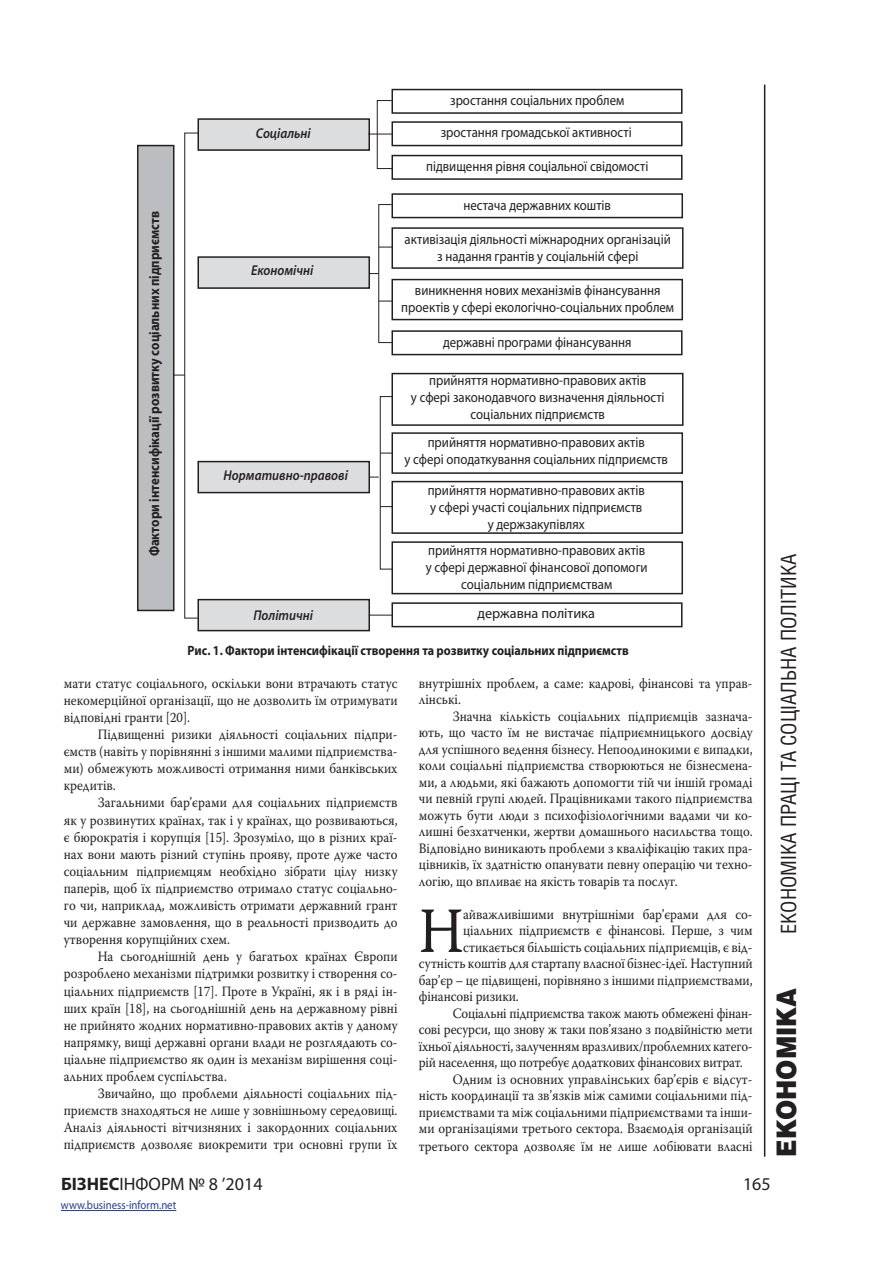
<style>
.page{position:relative;width:893px;height:1263px;background:#fff}
.page>*{position:absolute;margin:0;border:0;box-sizing:border-box;transform-origin:0 0}
.Osnova{font:64.35px "Warnock Pro";color:#231f20;scale:.9 1}
.t1{font:900 27px "Helios";color:#231f20;scale:.9 1}
.t2{font:21px "Helios Cond";color:#231f20}
.t3{font:18px "Myriad Pro";color:#231f20}
.Osnova-2{font:14.25px/17.1px "Warnock Pro";color:#231f20;text-align:justify;scale:.9 1}
.t4{font:14.25px/17.1px "Myriad Pro";color:#231f20;text-align:center;scale:.9 1}
.t5{font:700 14.25px "Myriad Pro";color:#231f20;scale:.9 1}
.t6{font:italic 600 14.25px "Myriad Pro";color:#231f20;scale:.9 1}
.t7{font:14.25px "Myriad Pro";color:#231f20}
.Title_table{font:700 13.5px "Myriad Pro";color:#231f20;scale:.9 1}
.t8{font:12px "Myriad Pro";color:#253f8e;scale:.9 1}
.s1{font-weight:700}
</style>
<div class="page">
<hr style="left:764px;top:85px;width:1px;height:1072px;background:#231f20">
<hr style="left:61px;top:1210px;width:115px;height:1px;background:#253f8e">
<div style="left:198px;top:119px;width:171px;height:31px;background:#dcdddf"></div>
<div style="left:197px;top:118px;width:173px;height:33px;border:2px solid #231f20"></div>
<div style="left:198px;top:257px;width:171px;height:31px;background:#dcdddf"></div>
<div style="left:197px;top:256px;width:173px;height:33px;border:2px solid #231f20"></div>
<div style="left:198px;top:462px;width:171px;height:31px;background:#dcdddf"></div>
<div style="left:197px;top:461px;width:173px;height:32px;border:2px solid #231f20"></div>
<div style="left:198px;top:600px;width:171px;height:31px;background:#dcdddf"></div>
<div style="left:197px;top:599px;width:173px;height:32px;border:2px solid #231f20"></div>
<div style="left:138px;top:146px;width:36px;height:464px;background:#bcbdc0"></div>
<div style="left:137px;top:145px;width:37px;height:466px;border:2px solid #231f20"></div>
<div style="left:391px;top:89px;width:291px;height:25px;border:2px solid #231f20"></div>
<div style="left:391px;top:121px;width:291px;height:25px;border:2px solid #231f20"></div>
<div style="left:391px;top:155px;width:291px;height:25px;border:2px solid #231f20"></div>
<div style="left:391px;top:193px;width:292px;height:25px;border:2px solid #231f20"></div>
<div style="left:391px;top:330px;width:291px;height:25px;border:2px solid #231f20"></div>
<div style="left:391px;top:602px;width:291px;height:25px;border:2px solid #231f20"></div>
<div style="left:391px;top:227px;width:292px;height:42px;border:2px solid #231f20"></div>
<div style="left:391px;top:279px;width:292px;height:41px;border:2px solid #231f20"></div>
<div style="left:391px;top:432px;width:292px;height:42px;border:2px solid #231f20"></div>
<div style="left:391px;top:373px;width:292px;height:53px;border:2px solid #231f20"></div>
<div style="left:391px;top:481px;width:292px;height:53px;border:2px solid #231f20"></div>
<div style="left:391px;top:541px;width:292px;height:53px;border:2px solid #231f20"></div>
<div style="left:184px;top:133px;width:15px;height:485px;border:1px solid #231f20"></div>
<svg style="left:173px;top:375px;width:12px;height:1px"></svg>
<svg style="left:368px;top:100px;width:25px;height:69px"></svg>
<svg style="left:369px;top:204px;width:24px;height:139px"></svg>
<svg style="left:369px;top:396px;width:24px;height:174px"></svg>
<svg style="left:369px;top:615px;width:23px;height:1px"></svg>
<p class="t5" style="left:145px;top:556px;width:385px;rotate:-90deg">Фактори інтенсифікації розвитку соціальних підприємств</p>
<p class="t6" style="left:256px;top:124px;width:62px">Соціальні</p>
<p class="t6" style="left:251px;top:261px;width:71px">Економічні</p>
<p class="t6" style="left:224px;top:466px;width:140px">Нормативно-правові</p>
<p class="t4" style="left:450px;top:91px;width:195px">зростання соціальних проблем</p>
<p class="t4" style="left:441px;top:123px;width:214px">зростання громадської активності</p>
<p class="t4" style="left:426px;top:157px;width:248px">підвищення рівня соціальної свідомості</p>
<p class="t4" style="left:463px;top:197px;width:165px">нестача державних коштів</p>
<p class="t4" style="left:405px;top:231px;width:297px">активізація діяльності міжнародних організацій з надання грантів у соціальній сфері</p>
<p class="t4" style="left:401px;top:282px;width:305px">виникнення нових механізмів фінансування проектів у сфері екологічно-соціальних проблем</p>
<p class="t4" style="left:443px;top:334px;width:211px">державні програми фінансування</p>
<p class="t4" style="left:411px;top:371px;width:283px">прийняття нормативно-правових актів<br>у сфері законодавчого визначення діяльності соціальних підприємств</p>
<p class="t4" style="left:404px;top:433px;width:294px">прийняття нормативно-правових актів<br>у сфері оподаткування соціальних підприємств</p>
<p class="t4" style="left:428px;top:481px;width:243px">прийняття нормативно-правових актів у сфері участі соціальних підприємств у держзакупівлях</p>
<p class="t4" style="left:426px;top:541px;width:248px">прийняття нормативно-правових актів у сфері державної фінансової допомоги соціальним підприємствам</p>
<p class="t7" style="left:477px;top:604px;width:119px">державна політика</p>
<p class="t6" style="left:253px;top:606px;width:68px">Політичні</p>
<p class="Title_table" style="left:188px;top:642px;width:492px">Рис. 1. Фактори інтенсифікації створення та розвитку соціальних підприємств</p>
<p class="Osnova-2" style="left:64px;top:674px;width:372px">мати статус соціального, оскільки вони втрачають статус некомерційної організації, що не дозволить їм отримувати відповідні гранти [20].</p>
<p class="Osnova-2" style="left:64px;top:725px;width:372px;text-indent:34px">Підвищенні ризики діяльності соціальних підпри&shy;ємств (навіть у порівнянні з іншими малими підприємства&shy;ми) обмежують можливості отримання ними банківських кредитів.</p>
<p class="Osnova-2" style="left:64px;top:794px;width:372px;text-indent:34px">Загальними бар’єрами для соціальних підприємств як у розвинутих країнах, так і у країнах, що розвиваються, є бюрократія і корупція [15]. Зрозуміло, що в різних краї&shy;нах вони мають різний ступінь прояву, проте дуже часто соціальним підприємцям необхідно зібрати цілу низку паперів, щоб їх підприємство отримало статус соціально&shy;го чи, наприклад, можливість отримати державний грант чи державне замовлення, що в реальності призводить до утворення корупційних схем.</p>
<p class="Osnova-2" style="left:64px;top:948px;width:372px;text-indent:34px">На сьогоднішній день у багатьох країнах Європи розроблено механізми підтримки розвитку і створення со&shy;ціальних підприємств [17]. Проте в Україні, як і в ряді ін&shy;ших країн [18], на сьогоднішній день на державному рівні не прийнято жодних нормативно-правових актів у даному напрямку, вищі державні органи влади не розглядають со&shy;ціальне підприємство як один із механізм вирішення соці&shy;альних проблем суспільства.</p>
<p class="Osnova-2" style="left:64px;top:1085px;width:372px;text-indent:34px">Звичайно, що проблеми діяльності соціальних під&shy;приємств знаходяться не лише у зовнішньому середовищі.<br>Аналіз діяльності вітчизняних і закордонних соціальних підприємств дозволяє виокремити три основні групи їх</p>
<p class="Osnova-2" style="left:419px;top:675px;width:372px;line-height:16.5px">внутрішніх проблем, а саме: кадрові, фінансові та управ&shy;лінські.</p>
<p class="Osnova-2" style="left:419px;top:708px;width:372px;line-height:16.5px;text-indent:34px">Значна кількість соціальних підприємців зазнача&shy;ють, що часто їм не вистачає підприємницького досвіду для успішного ведення бізнесу. Непоодинокими є випадки, коли соціальні підприємства створюються не бізнесмена&shy;ми, а людьми, які бажають допомогти тій чи іншій громаді чи певній групі людей. Працівниками такого підприємства можуть бути люди з психофізіологічними вадами чи ко&shy;лишні безхатченки, жертви домашнього насильства тощо.<br>Відповідно виникають проблеми з кваліфікацію таких пра&shy;цівників, їх здатністю опанувати певну операцію чи техно&shy;логію, що впливає на якість товарів та послуг.</p>
<p class="Osnova" style="left:419px;top:892px;width:51px">Н</p>
<p class="Osnova-2" style="left:463px;top:905px;width:323px">айважливішими внутрішніми бар’єрами для со-</p>
<p class="Osnova-2" style="left:463px;top:922px;width:323px">ціальних підприємств є фінансові. Перше, з чим</p>
<p class="Osnova-2" style="left:463px;top:938px;width:323px">стикається більшість соціальних підприємців, є від-</p>
<p class="Osnova-2" style="left:419px;top:955px;width:372px">сутність коштів для стартапу власної бізнес-ідеї. Наступний</p>
<p class="Osnova-2" style="left:419px;top:971px;width:372px">бар’єр – це підвищені, порівняно з іншими підприємствами,</p>
<p class="Osnova-2" style="left:419px;top:988px;width:113px">фінансові ризики.</p>
<p class="Osnova-2" style="left:419px;top:1005px;width:372px;line-height:16.5px;text-indent:34px">Соціальні підприємства також мають обмежені фінан&shy;сові ресурси, що знову ж таки пов’язано з подвійністю мети їхньої діяльності, залученням вразливих/проблемних катего&shy;рій населення, що потребує додаткових фінансових витрат.</p>
<p class="Osnova-2" style="left:419px;top:1071px;width:372px;line-height:16.6px;text-indent:34px">Одним із основних управлінських бар’єрів є відсут&shy;ність координації та зв’язків між самими соціальними під&shy;приємствами та між соціальними підприємствами та інши&shy;ми організаціями третього сектора. Взаємодія організацій третього сектора дозволяє їм не лише лобіювати власні</p>
<h3 class="t2" style="left:776px;top:934px;width:382px;rotate:-90deg">економіка праці та соціальна політика</h3>
<h2 class="t1" style="left:769px;top:1157px;width:189px;rotate:-90deg">ЕКОНОМІКА</h2>
<p class="t3" style="left:61px;top:1173px;width:203px"><span class="s1">БІЗНЕС</span>ІНФОРМ № 8 ’2014</p>
<p class="t3" style="left:743px;top:1173px;width:29px">165</p>
<p class="t8" style="left:61px;top:1198px;width:130px">www.business-inform.net</p>
</div>
